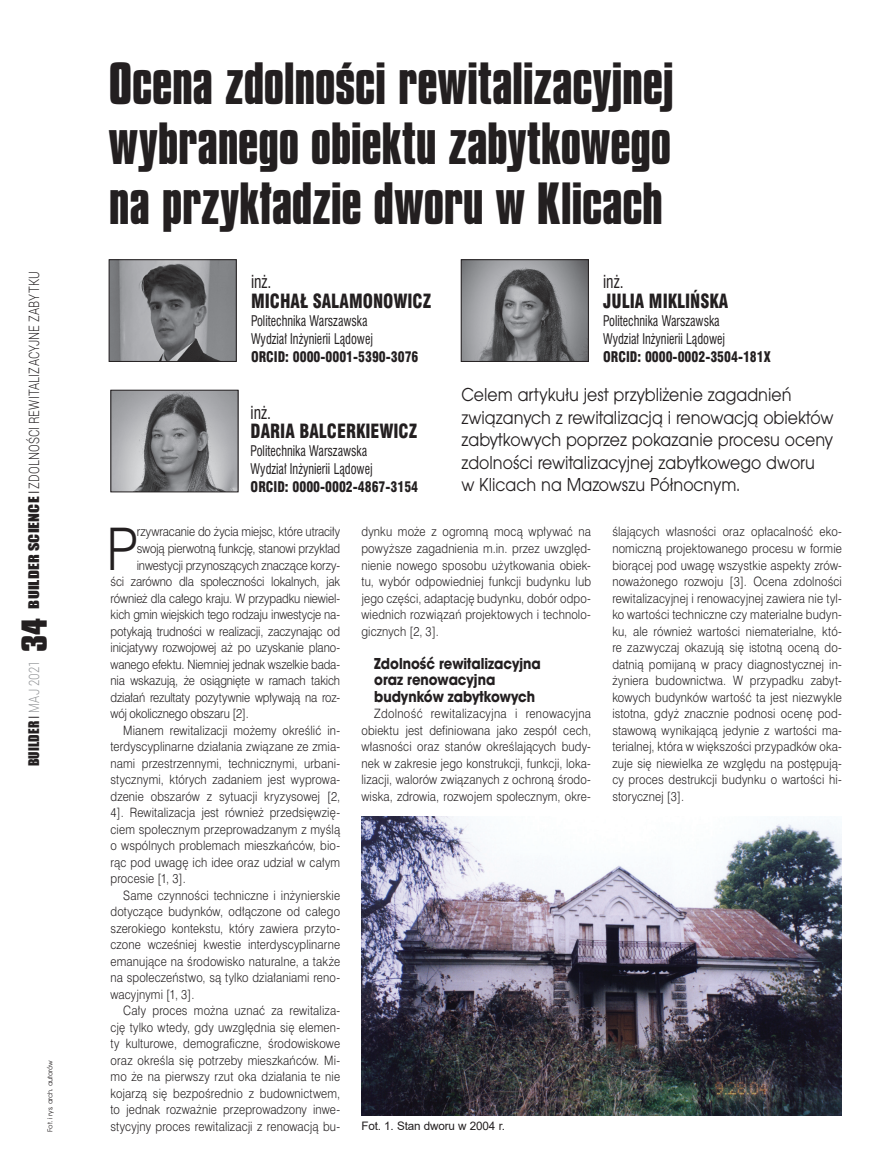
<style>
.page{position:relative;width:893px;height:1170px;background:#fff}
.page>*{position:absolute;margin:0;border:0;box-sizing:border-box;transform-origin:0 0}
.tekst_swiss_inicjal{font:54.6px "Swis 721 Lt PL";color:#231f20;scale:.89 1}
.Tytul_Compacta{font:700 49.5px/60px "Compacta PL";letter-spacing:-.005em;color:#231f20;text-align:justify}
.lead{font:19.5px/22.5px "Avant Gar Got Itc TEE";color:#231f20;scale:.9 1}
.t1{font:18px "Swis 721 Blk Cn PL";color:#231f20;scale:.9 1}
.srodtytul{font:700 16.5px/16.5px "Avant Gar Got Itc TEE";color:#231f20;scale:.9 1}
.t2{font:16.5px "Swis 721 Cn PL";color:#231f20;scale:.9 1}
.t3{font:300 14.25px "Roboto";letter-spacing:.005em;color:#231f20;scale:.8 1}
.autor_stanowisko{font:13.5px/18px "Swis 721 Cn PL";color:#231f20;scale:.85 1}
.autor_stanowisko-2{font:13.5px "Swis 721 Blk Cn PL";color:#231f20;scale:.9 1}
.t4{font:13.5px "Impact";letter-spacing:.01em;color:#231f20}
.tekst_swiss{font:12px/16.5px "Swis 721 Lt PL";letter-spacing:.015em;color:#231f20;text-align:justify;scale:.89 1}
.tekst_swiss_inicjal-2{font:12px "Swis 721 Lt PL";letter-spacing:-.01em;color:#231f20;scale:.89 1}
.Fot_podpis{font:11.7px "Arial";letter-spacing:-.015em;color:#231f20}
.Fot_autor{font:7.5px "Avant Gar Got Itc TEE";letter-spacing:-.015em;color:#231f20}
.s1{font-family:"Impact";font-weight:400;font-size:13.5px}
.s2{font-family:"Swis 721 Lt PL";font-weight:400;font-size:13.5px}
.s3{font-family:"Swis 721 Lt PL"}
.s4{font-family:"Roboto";font-weight:300;font-size:14.25px;color:#939598}
.s5{font-family:"Compacta PL";font-weight:700;font-size:30px}
</style>
<div class="page">
<img style="left:111px;top:261px;width:123px;height:98px">
<div style="left:109px;top:259px;width:127px;height:102px;border:1px solid #231f20"></div>
<img style="left:463px;top:261px;width:124px;height:98px">
<div style="left:461px;top:259px;width:128px;height:102px;border:1px solid #231f20"></div>
<img style="left:113px;top:392px;width:123px;height:98px">
<div style="left:111px;top:390px;width:127px;height:102px;border:1px solid #231f20"></div>
<img style="left:361px;top:816px;width:481px;height:299px">
<p class="t3" style="left:24px;top:608px;width:423px;rotate:-90deg"><span class="s1">BUILDER SCIENCE</span> <span class="s2">I</span> ZDOLNOŚCI REWITALIZACYJNE ZABYTKU</p>
<p class="t4" style="left:24px;top:766px;width:150px;rotate:-90deg">BUILDER <span class="s3">I</span> <span class="s4">MAJ 2021</span> <span class="s5">34</span></p>
<p class="Fot_autor" style="left:46px;top:1131px;width:73px;rotate:-90deg">Fot. i rys. arch. autorów</p>
<p class="Tytul_Compacta" style="left:109px;top:54px;width:566px">Ocena zdolności rewitalizacyjnej wybranego obiektu zabytkowego na przykładzie dworu w Klicach</p>
<p class="t2" style="left:251px;top:271px;width:24px">inż.</p>
<p class="t1" style="left:251px;top:289px;width:202px">MICHAŁ SALAMONOWICZ</p>
<p class="autor_stanowisko" style="left:251px;top:311px;width:145px">Politechnika Warszawska<br>Wydział Inżynierii Lądowej</p>
<p class="autor_stanowisko-2" style="left:251px;top:348px;width:188px">ORCID: 0000-0001-5390-3076</p>
<p class="t2" style="left:251px;top:401px;width:24px">inż.</p>
<p class="t1" style="left:251px;top:419px;width:187px">DARIA BALCERKIEWICZ</p>
<p class="autor_stanowisko" style="left:251px;top:442px;width:145px">Politechnika Warszawska<br>Wydział Inżynierii Lądowej</p>
<p class="autor_stanowisko-2" style="left:251px;top:478px;width:188px">ORCID: 0000-0002-4867-3154</p>
<p class="t2" style="left:603px;top:271px;width:24px">inż.</p>
<p class="t1" style="left:603px;top:289px;width:141px">JULIA MIKLIŃSKA</p>
<p class="autor_stanowisko" style="left:603px;top:311px;width:145px">Politechnika Warszawska<br>Wydział Inżynierii Lądowej</p>
<p class="autor_stanowisko-2" style="left:603px;top:348px;width:188px">ORCID: 0000-0002-3504-181X</p>
<p class="lead" style="left:461px;top:384px;width:415px">Celem artykułu jest przybliżenie zagadnień związanych z rewitalizacją i renowacją obiektów zabytkowych poprzez pokazanie procesu oceny zdolności rewitalizacyjnej zabytkowego dworu<br>w Klicach na Mazowszu Północnym.</p>
<p class="tekst_swiss_inicjal" style="left:106px;top:512px;width:37px">P</p>
<p class="tekst_swiss_inicjal-2" style="left:137px;top:524px;width:230px">rzywracanie do życia miejsc, które utraciły</p>
<p class="tekst_swiss_inicjal-2" style="left:137px;top:540px;width:230px">swoją pierwotną funkcję, stanowi przykład</p>
<p class="tekst_swiss_inicjal-2" style="left:137px;top:557px;width:230px">inwestycji przynoszących znaczące korzy-</p>
<p class="tekst_swiss_inicjal-2" style="left:111px;top:573px;width:259px">ści zarówno dla społeczności lokalnych, jak</p>
<p class="tekst_swiss_inicjal-2" style="left:111px;top:590px;width:259px">również dla całego kraju. W przypadku niewiel-</p>
<p class="tekst_swiss_inicjal-2" style="left:111px;top:606px;width:259px">kich gmin wiejskich tego rodzaju inwestycje na-</p>
<p class="tekst_swiss_inicjal-2" style="left:111px;top:623px;width:259px">potykają trudności w realizacji, zaczynając od</p>
<p class="tekst_swiss_inicjal-2" style="left:111px;top:639px;width:259px">inicjatywy rozwojowej aż po uzyskanie plano-</p>
<p class="tekst_swiss_inicjal-2" style="left:111px;top:656px;width:259px">wanego efektu. Niemniej jednak wszelkie bada-</p>
<p class="tekst_swiss_inicjal-2" style="left:111px;top:672px;width:259px">nia wskazują, że osiągnięte w ramach takich</p>
<p class="tekst_swiss_inicjal-2" style="left:111px;top:689px;width:259px">działań rezultaty pozytywnie wpływają na roz-</p>
<p class="tekst_swiss_inicjal-2" style="left:111px;top:705px;width:157px">wój okolicznego obszaru [2].</p>
<p class="tekst_swiss" style="left:111px;top:721px;width:259px;text-indent:13px">Mianem rewitalizacji możemy określić in&shy;terdyscyplinarne działania związane ze zmia&shy;nami przestrzennymi, technicznymi, urbani&shy;stycznymi, których zadaniem jest wyprowa&shy;dzenie obszarów z sytuacji kryzysowej [2, 4]. Rewitalizacja jest również przedsięwzię&shy;ciem społecznym przeprowadzanym z myślą o wspólnych problemach mieszkańców, bio&shy;rąc pod uwagę ich idee oraz udział w całym procesie [1, 3].</p>
<p class="tekst_swiss" style="left:111px;top:886px;width:259px;text-indent:13px">Same czynności techniczne i inżynierskie dotyczące budynków, odłączone od całego szerokiego kontekstu, który zawiera przyto&shy;czone wcześniej kwestie interdyscyplinarne emanujące na środowisko naturalne, a także na społeczeństwo, są tylko działaniami reno&shy;wacyjnymi [1, 3].</p>
<p class="tekst_swiss" style="left:111px;top:1002px;width:259px;text-indent:13px">Cały proces można uznać za rewitaliza&shy;cję tylko wtedy, gdy uwzględnia się elemen&shy;ty kulturowe, demograficzne, środowiskowe oraz określa się potrzeby mieszkańców. Mi&shy;mo że na pierwszy rzut oka działania te nie kojarzą się bezpośrednio z budownictwem, to jednak rozważnie przeprowadzony inwe&shy;stycyjny proces rewitalizacji z renowacją bu-</p>
<p class="tekst_swiss" style="left:361px;top:523px;width:259px">dynku może z ogromną mocą wpływać na powyższe zagadnienia m.in. przez uwzględ&shy;nienie nowego sposobu użytkowania obiek&shy;tu, wybór odpowiedniej funkcji budynku lub jego części, adaptację budynku, dobór odpo&shy;wiednich rozwiązań projektowych i technolo&shy;gicznych [2, 3].</p>
<p class="srodtytul" style="left:374px;top:654px;width:187px">Zdolność rewitalizacyjna oraz renowacyjna budynków zabytkowych</p>
<p class="tekst_swiss" style="left:361px;top:705px;width:259px;text-indent:13px">Zdolność rewitalizacyjna i renowacyjna obiektu jest definiowana jako zespół cech, własności oraz stanów określających budy&shy;nek w zakresie jego konstrukcji, funkcji, loka&shy;lizacji, walorów związanych z ochroną środo&shy;wiska, zdrowia, rozwojem społecznym, okre-</p>
<p class="Fot_podpis" style="left:361px;top:1118px;width:145px">Fot. 1. Stan dworu w 2004 r.</p>
<p class="tekst_swiss" style="left:612px;top:523px;width:259px">ślających własności oraz opłacalność eko&shy;nomiczną projektowanego procesu w formie biorącej pod uwagę wszystkie aspekty zrów&shy;noważonego rozwoju [3]. Ocena zdolności rewitalizacyjnej i renowacyjnej zawiera nie tyl&shy;ko wartości techniczne czy materialne budyn&shy;ku, ale również wartości niematerialne, któ&shy;re zazwyczaj okazują się istotną oceną do&shy;datnią pomijaną w pracy diagnostycznej in&shy;żyniera budownictwa. W przypadku zabyt&shy;kowych budynków wartość ta jest niezwykle istotna, gdyż znacznie podnosi ocenę pod&shy;stawową wynikającą jedynie z wartości ma&shy;terialnej, która w większości przypadków oka&shy;zuje się niewielka ze względu na postępują&shy;cy proces destrukcji budynku o wartości hi&shy;storycznej [3].</p>
</div>
